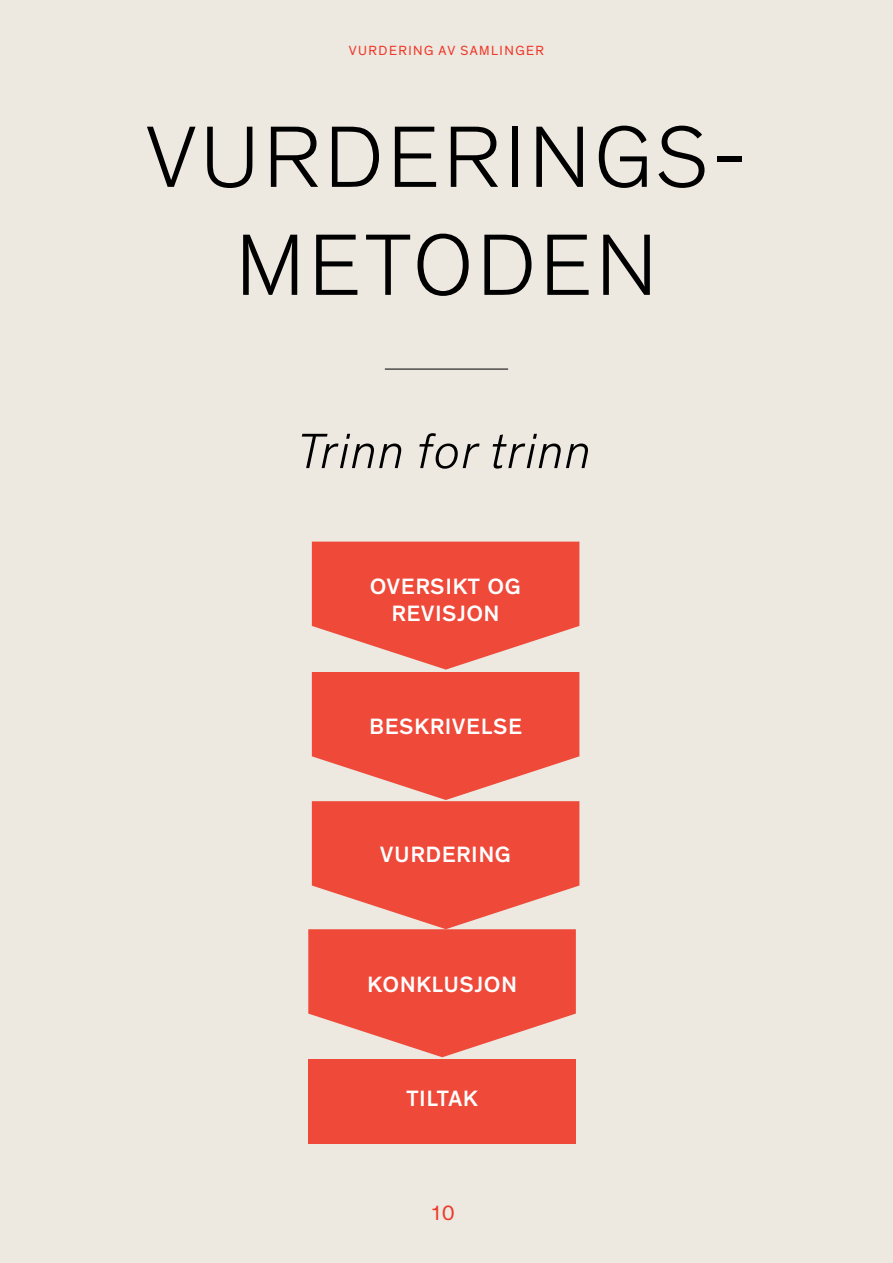
<style>
.page{position:relative;width:893px;height:1263px;background:#ede8e0}
.page>*{position:absolute;margin:0;border:0;box-sizing:border-box;transform-origin:0 0}
.t1{font:300 88.5px/108px "Theinhardt";letter-spacing:.05em;color:#000;text-align:center}
.t2{font:italic 300 50.4px "Theinhardt";letter-spacing:.04em;color:#000}
.t3{font:500 22.65px/27.2px "Theinhardt";letter-spacing:.05em;color:#fff;text-align:center}
.t4{font:21px "Theinhardt";color:#ee3828}
.t5{font:13.5px "Theinhardt";letter-spacing:.11em;color:#ee3828}
</style>
<div class="page">
<svg style="left:308px;top:542px;width:271px;height:515px"></svg>
<div style="left:308px;top:1060px;width:268px;height:84px;background:#ef4939"></div>
<hr style="left:385px;top:369px;width:123px;height:1px;background:#000">
<p class="t5" style="left:349px;top:42px;width:197px">VURDERING AV SAMLINGER</p>
<h1 class="t1" style="left:146px;top:105px;width:603px">VURDERINGS-<br>METODEN</h1>
<h2 class="t2" style="left:297px;top:422px;width:295px">Trinn for trinn</h2>
<p class="t3" style="left:370px;top:573px;width:152px">OVERSIKT OG<br>REVISJON</p>
<p class="t3" style="left:370px;top:713px;width:154px">BESKRIVELSE</p>
<p class="t3" style="left:380px;top:841px;width:132px">VURDERING</p>
<p class="t3" style="left:367px;top:971px;width:151px">KONKLUSJON</p>
<p class="t3" style="left:406px;top:1085px;width:73px">TILTAK</p>
<p class="t4" style="left:430px;top:1200px;width:26px">10</p>
</div>
